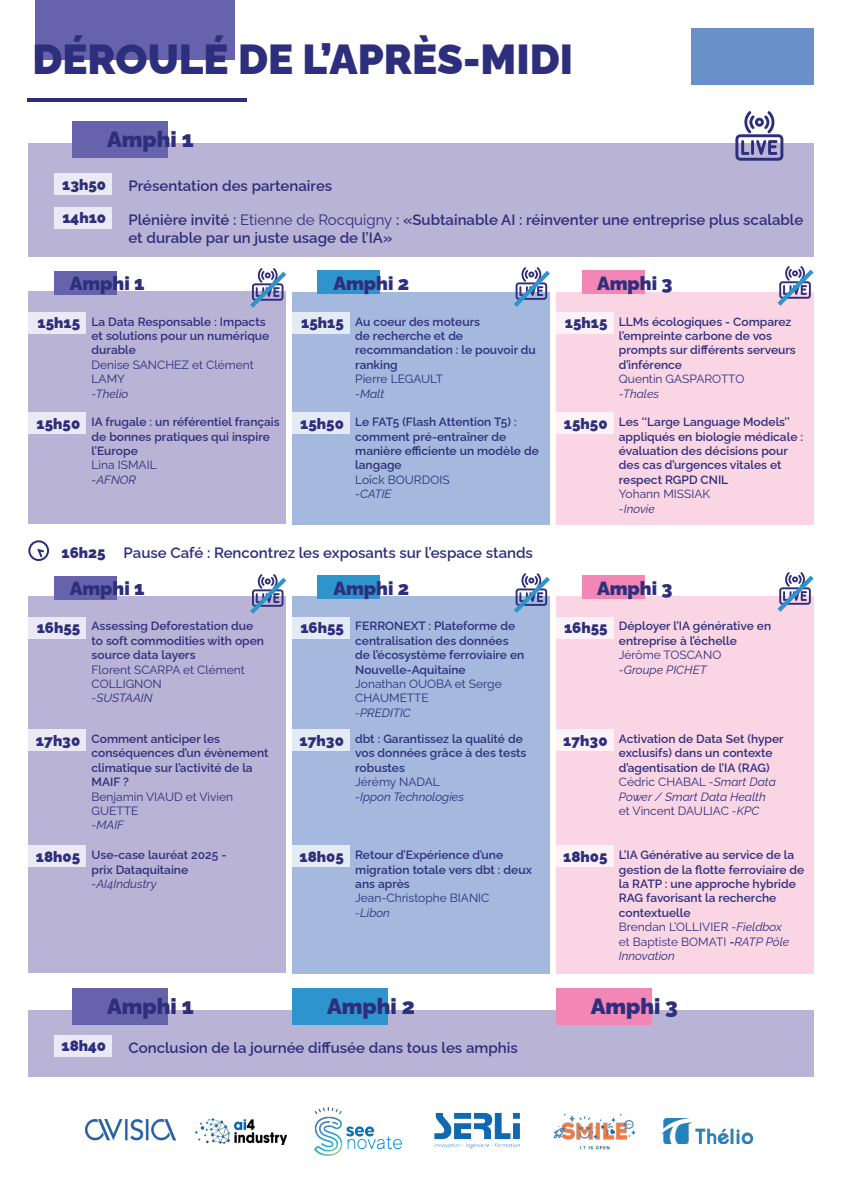
<style>
.page{position:relative;width:842px;height:1191px;background:#fff}
.page>*{position:absolute;margin:0;border:0;box-sizing:border-box;transform-origin:0 0}
.t1{font:900 42px "Raleway";color:#2e2f7c}
.t2{font:900 22px "Raleway";color:#2e2f7c}
.t3{font:900 19px "Raleway";color:#2e2f7c}
.t4{font:600 15px/18px "Raleway";color:#2e2f7c}
.t5{font:900 15px "Raleway";color:#2e2f7c}
.t6{font:600 12px/14.4px "Raleway";color:#2e2f7c}
.t7{font:12px/14.4px "Raleway";color:#2e2f7c}
.t8{font:italic 12px "Raleway";color:#2e2f7c}
.s1{font-weight:400}
.s2{font-weight:900;font-size:15px}
.s3{font-weight:900}
.s4{font-weight:400;font-style:italic}
</style>
<div class="page">
<div style="left:556px;top:292px;width:258px;height:232px;background:#fad6e5"></div>
<div style="left:36px;top:0;width:199px;height:59px;background:#6663ac"></div>
<div style="left:691px;top:28px;width:123px;height:57px;background:#6a90c9"></div>
<hr style="left:28px;top:98px;width:219px;height:4px;background:#2e2d7c">
<div style="left:28px;top:143px;width:786px;height:114px;background:#b9b3d5"></div>
<div style="left:72px;top:121px;width:96px;height:36px;background:#6663ac"></div>
<div style="left:54px;top:174px;width:58px;height:21px;background:#ebe9f3"></div>
<div style="left:54px;top:207px;width:58px;height:21px;background:#ebe9f3"></div>
<div style="left:292px;top:292px;width:258px;height:232px;background:#a4b9dd"></div>
<div style="left:28px;top:292px;width:258px;height:232px;background:#b9b3d5"></div>
<div style="left:54px;top:271px;width:63px;height:24px;background:#6663ac"></div>
<div style="left:317px;top:270px;width:63px;height:24px;background:#3094cc"></div>
<div style="left:28px;top:312px;width:58px;height:21px;background:#ebe9f3"></div>
<div style="left:28px;top:413px;width:58px;height:21px;background:#ebe9f3"></div>
<div style="left:292px;top:312px;width:58px;height:21px;background:#e5ebf5"></div>
<div style="left:292px;top:413px;width:58px;height:21px;background:#e5ebf5"></div>
<div style="left:556px;top:312px;width:58px;height:21px;background:#fdf3f7"></div>
<div style="left:556px;top:413px;width:58px;height:21px;background:#fdf3f7"></div>
<div style="left:582px;top:270px;width:63px;height:24px;background:#f286b5"></div>
<div style="left:556px;top:596px;width:258px;height:378px;background:#fad6e5"></div>
<div style="left:292px;top:596px;width:258px;height:378px;background:#a4b9dd"></div>
<div style="left:28px;top:596px;width:258px;height:377px;background:#b9b3d5"></div>
<div style="left:54px;top:576px;width:63px;height:24px;background:#6663ac"></div>
<div style="left:317px;top:575px;width:63px;height:24px;background:#3094cc"></div>
<div style="left:28px;top:617px;width:58px;height:21px;background:#ebe9f3"></div>
<div style="left:28px;top:729px;width:58px;height:21px;background:#ebe9f3"></div>
<div style="left:292px;top:617px;width:58px;height:21px;background:#e5ebf5"></div>
<div style="left:292px;top:729px;width:58px;height:21px;background:#e5ebf5"></div>
<div style="left:556px;top:617px;width:58px;height:21px;background:#fdf3f7"></div>
<div style="left:556px;top:729px;width:58px;height:21px;background:#fdf3f7"></div>
<div style="left:582px;top:575px;width:63px;height:24px;background:#f286b5"></div>
<div style="left:28px;top:845px;width:58px;height:22px;background:#ebe9f3"></div>
<div style="left:556px;top:845px;width:58px;height:22px;background:#fdf3f7"></div>
<div style="left:292px;top:845px;width:58px;height:22px;background:#e5ebf5"></div>
<div style="left:28px;top:1010px;width:786px;height:66px;background:#b9b3d5"></div>
<div style="left:72px;top:988px;width:96px;height:36px;background:#6663ac"></div>
<div style="left:54px;top:1035px;width:58px;height:21px;background:#ebe9f3"></div>
<div style="left:292px;top:988px;width:96px;height:36px;background:#2e94cd"></div>
<div style="left:556px;top:988px;width:95px;height:36px;background:#f286b5"></div>
<div style="left:28px;top:540px;width:21px;height:21px;border:2px solid #2e2d7c;border-radius:50%"></div>
<svg style="left:35px;top:548px;width:11px;height:11px"></svg>
<img style="left:85px;top:1119px;width:91px;height:22px">
<img style="left:315px;top:1107px;width:87px;height:48px">
<img style="left:434px;top:1112px;width:86px;height:37px">
<img style="left:553px;top:1114px;width:83px;height:36px">
<img style="left:662px;top:1118px;width:90px;height:25px">
<img style="left:196px;top:1118px;width:90px;height:26px">
<svg style="left:735px;top:111px;width:48px;height:50px"></svg>
<svg style="left:246px;top:268px;width:41px;height:40px"></svg>
<svg style="left:514px;top:267px;width:36px;height:40px"></svg>
<svg style="left:777px;top:266px;width:37px;height:40px"></svg>
<svg style="left:250px;top:574px;width:37px;height:40px"></svg>
<svg style="left:514px;top:573px;width:36px;height:40px"></svg>
<svg style="left:777px;top:572px;width:37px;height:40px"></svg>
<h1 class="t1" style="left:32px;top:43px;width:542px">DÉROULÉ DE L’APRÈS-MIDI</h1>
<h2 class="t2" style="left:107px;top:131px;width:88px">Amphi 1</h2>
<p class="t5" style="left:62px;top:179px;width:45px">13h50</p>
<p class="t4" style="left:128px;top:178px;width:205px">Présentation des partenaires</p>
<p class="t5" style="left:62px;top:212px;width:45px">14h10</p>
<p class="t4" style="left:128px;top:212px;width:676px">Plénière invité : <span class="s1">Etienne de Rocquigny</span> : «Subtainable AI : réinventer une entreprise plus scalable et durable par un juste usage de l’IA»</p>
<h3 class="t3" style="left:70px;top:277px;width:76px">Amphi 1</h3>
<h3 class="t3" style="left:333px;top:277px;width:77px">Amphi 2</h3>
<p class="t6" style="left:92px;top:315px;width:179px;text-indent:-54px"><span class="s2">15h15</span> La Data Responsable : Impacts et solutions pour un numérique durable</p>
<p class="t7" style="left:92px;top:358px;width:164px">Denise SANCHEZ et Clément<br>LAMY</p>
<p class="t8" style="left:92px;top:389px;width:38px">-Thelio</p>
<p class="t6" style="left:92px;top:416px;width:190px">IA frugale : un référentiel français de bonnes pratiques qui inspire l’Europe</p>
<p class="t7" style="left:92px;top:459px;width:67px">Lina ISMAIL</p>
<p class="t8" style="left:92px;top:475px;width:46px">-AFNOR</p>
<h3 class="t3" style="left:597px;top:277px;width:77px">Amphi 3</h3>
<p class="t6" style="left:355px;top:315px;width:182px">Au coeur des moteurs<br>de recherche et de recommandation : le pouvoir du ranking</p>
<p class="t7" style="left:355px;top:373px;width:89px">Pierre LEGAULT</p>
<p class="t8" style="left:355px;top:389px;width:31px">-Malt</p>
<p class="t6" style="left:355px;top:416px;width:185px">Le FAT5 (Flash Attention T5) : comment pré-entraîner de manière efficiente un modèle de langage</p>
<p class="t7" style="left:355px;top:473px;width:96px">Loïck BOURDOIS</p>
<p class="t8" style="left:355px;top:489px;width:38px">-CATIE</p>
<p class="t6" style="left:619px;top:315px;width:178px">LLMs écologiques - Comparez l’empreinte carbone de vos prompts sur différents serveurs d’inférence</p>
<p class="t7" style="left:619px;top:373px;width:127px">Quentin GASPAROTTO</p>
<p class="t8" style="left:619px;top:389px;width:42px">-Thales</p>
<p class="t6" style="left:619px;top:416px;width:186px">Les ‘‘Large Language Models’’ appliqués en biologie médicale : évaluation des décisions pour des cas d’urgences vitales et respect RGPD CNIL</p>
<p class="t7" style="left:619px;top:488px;width:93px">Yohann MISSIAK</p>
<p class="t8" style="left:619px;top:503px;width:38px">-Inovie</p>
<p class="t5" style="left:301px;top:317px;width:44px">15h15</p>
<p class="t5" style="left:565px;top:317px;width:44px">15h15</p>
<p class="t5" style="left:37px;top:418px;width:45px">15h50</p>
<p class="t5" style="left:300px;top:418px;width:45px">15h50</p>
<p class="t5" style="left:564px;top:418px;width:45px">15h50</p>
<p class="t4" style="left:62px;top:545px;width:473px"><span class="s3">16h25</span> Pause Café : Rencontrez les exposants sur l’espace stands</p>
<h3 class="t3" style="left:70px;top:581px;width:76px">Amphi 1</h3>
<h3 class="t3" style="left:333px;top:581px;width:77px">Amphi 2</h3>
<p class="t6" style="left:92px;top:620px;width:174px;text-indent:-55px"><span class="s2">16h55</span> Assessing Deforestation due to soft commodities with open source data layers</p>
<p class="t7" style="left:92px;top:663px;width:155px">Florent SCARPA et Clément<br>COLLIGNON</p>
<p class="t8" style="left:92px;top:693px;width:63px">-SUSTAAIN</p>
<p class="t6" style="left:355px;top:620px;width:171px">FERRONEXT : Plateforme de centralisation des données de l’écosystème ferroviaire en<br>Nouvelle-Aquitaine</p>
<p class="t7" style="left:355px;top:677px;width:148px">Jonathan OUOBA et Serge<br>CHAUMETTE</p>
<p class="t8" style="left:355px;top:708px;width:57px">-PREDITIC</p>
<p class="t5" style="left:300px;top:622px;width:45px">16h55</p>
<p class="t5" style="left:36px;top:734px;width:46px">17h30</p>
<p class="t6" style="left:92px;top:732px;width:178px">Comment anticiper les conséquences d’un évènement climatique sur l’activité de la<br>MAIF ?</p>
<p class="t7" style="left:92px;top:790px;width:143px">Benjamin VIAUD et Vivien<br>GUETTE</p>
<p class="t8" style="left:92px;top:820px;width:34px">-MAIF</p>
<p class="t5" style="left:300px;top:734px;width:46px">17h30</p>
<p class="t6" style="left:355px;top:732px;width:173px">dbt : Garantissez la qualité de vos données grâce à des tests robustes</p>
<p class="t7" style="left:355px;top:776px;width:86px">Jérémy NADAL</p>
<p class="t8" style="left:355px;top:791px;width:110px">-Ippon Technologies</p>
<h3 class="t3" style="left:597px;top:581px;width:77px">Amphi 3</h3>
<p class="t5" style="left:564px;top:622px;width:45px">16h55</p>
<p class="t6" style="left:619px;top:620px;width:154px">Déployer l’IA générative en entreprise à l’échelle</p>
<p class="t7" style="left:619px;top:649px;width:104px">Jérôme TOSCANO</p>
<p class="t8" style="left:619px;top:664px;width:89px">-Groupe PICHET</p>
<p class="t5" style="left:563px;top:734px;width:46px">17h30</p>
<p class="t6" style="left:619px;top:732px;width:166px">Activation de Data Set (hyper exclusifs) dans un contexte d’agentisation de l’IA (RAG)<br><span class="s1">Cédric CHABAL</span> <span class="s4">-Smart Data<br>Power / Smart Data Health<br></span><span class="s1">et Vincent DAULIAC</span> <span class="s4">-KPC</span></p>
<p class="t6" style="left:92px;top:849px;width:136px">Use-case lauréat 2025 - prix Dataquitaine</p>
<p class="t8" style="left:92px;top:879px;width:66px">-AI4Industry</p>
<p class="t5" style="left:36px;top:851px;width:46px">18h05</p>
<p class="t6" style="left:619px;top:849px;width:187px">L’IA Générative au service de la gestion de la flotte ferroviaire de la RATP : une approche hybride<br>RAG favorisant la recherche contextuelle<br><span class="s1">Brendan L’OLLIVIER</span> <span class="s4">-Fieldbox<br></span><span class="s1">et Baptiste BOMATI</span> -<span class="s4">RATP Pôle<br>Innovation</span></p>
<p class="t6" style="left:355px;top:849px;width:150px">Retour d’Expérience d’une</p>
<p class="t5" style="left:563px;top:851px;width:46px">18h05</p>
<p class="t6" style="left:355px;top:863px;width:178px">migration totale vers dbt : deux ans après</p>
<p class="t7" style="left:355px;top:892px;width:136px">Jean-Christophe BIANIC</p>
<p class="t8" style="left:355px;top:908px;width:36px">-Libon</p>
<p class="t5" style="left:300px;top:851px;width:46px">18h05</p>
<h2 class="t2" style="left:107px;top:998px;width:88px">Amphi 1</h2>
<h2 class="t2" style="left:327px;top:998px;width:89px">Amphi 2</h2>
<h2 class="t2" style="left:591px;top:998px;width:89px">Amphi 3</h2>
<p class="t5" style="left:61px;top:1040px;width:46px">18h40</p>
<p class="t4" style="left:128px;top:1037px;width:391px">Conclusion de la journée diffusée dans tous les amphis</p>
</div>
